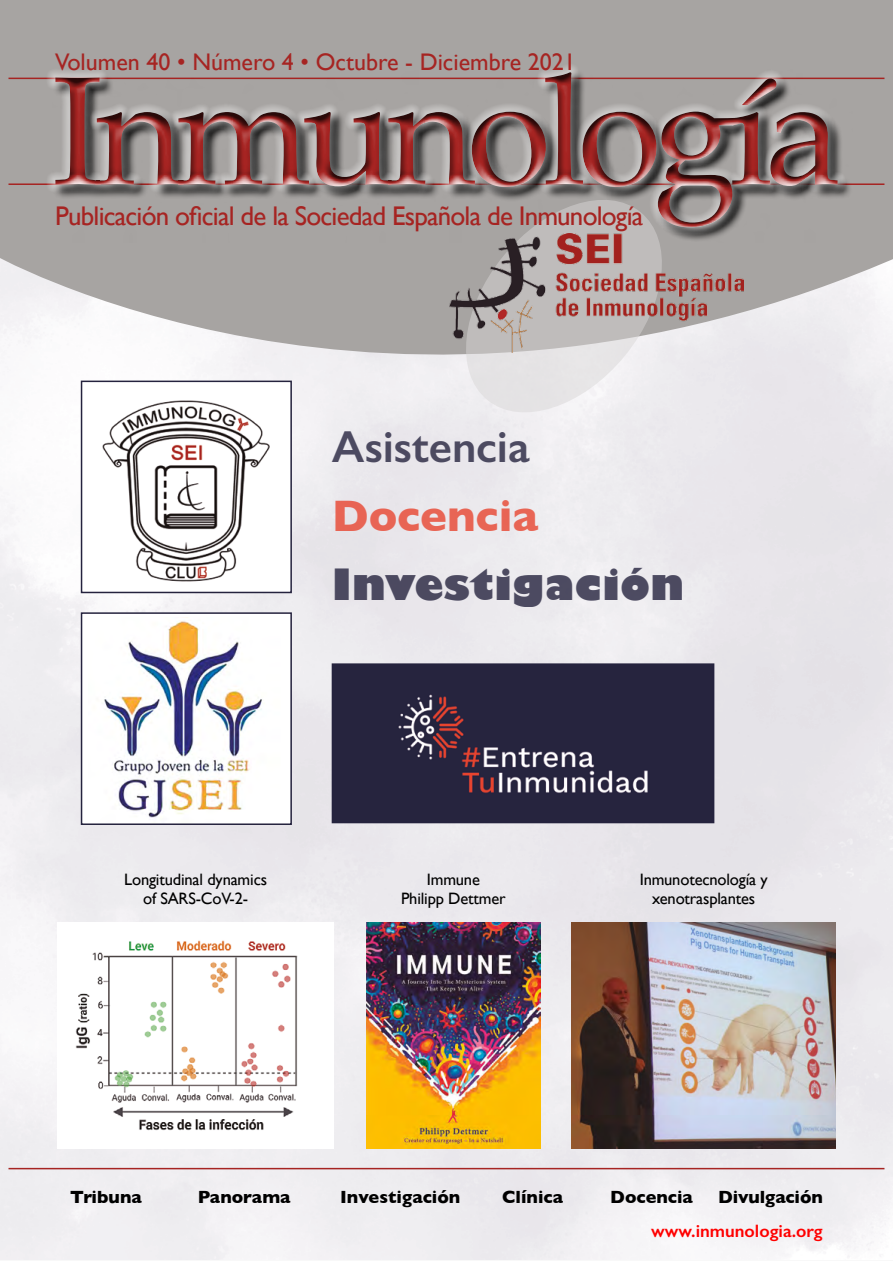
<style>
.page{position:relative;width:893px;height:1263px;background:#fff}
.page>*{position:absolute;margin:0;border:0;box-sizing:border-box;transform-origin:0 0}
.t1{font:600 45px "Gill Sans";color:#25233e}
.t2{font:700 45px "Gill Sans";color:#e8442f}
.t3{font:800 42px "Gill Sans";letter-spacing:.01em;color:#25233e}
.t4{font:27px "Gill Sans";letter-spacing:-.03em;color:#a62422}
.t5{font:24px "Gill Sans";color:#a62422}
.t6{font:700 18px "Gill Sans";color:#000}
.t7{font:600 18px "Gill Sans";color:#f00}
.t8{font:16.5px/19.8px "Gill Sans";letter-spacing:-.01em;color:#000;text-align:center}
</style>
<div class="page">
<img style="left:0;top:482px;width:893px;height:778px">
<svg style="left:0;top:0;width:893px;height:482px;fill:#a7a4a2"></svg>
<hr style="left:9px;top:78px;width:875px;height:1px;background:#a62422">
<hr style="left:9px;top:183px;width:875px;height:2px;background:#a62422">
<div style="left:52px;top:69px;width:801px;height:174px;background:#a7a4a2"></div>
<div style="left:46px;top:63px;width:801px;height:173px;background:#fff;opacity:.91"></div>
<div style="left:44px;top:62px;width:803px;height:163px;background:#000;opacity:.75"></div>
<svg style="left:454px;top:185px;width:220px;height:242px"></svg>
<img style="left:449px;top:234px;width:295px;height:118px">
<hr style="left:9px;top:1168px;width:875px;height:1px;background:#a62422">
<img style="left:57px;top:923px;width:277px;height:225px">
<img style="left:367px;top:923px;width:173px;height:225px">
<img style="left:572px;top:923px;width:264px;height:225px">
<img style="left:335px;top:666px;width:376px;height:154px">
<div style="left:332px;top:663px;width:382px;height:160px;border:2px solid #25233e"></div>
<div style="left:82px;top:613px;width:209px;height:211px;background:#fff"></div>
<img style="left:104px;top:617px;width:158px;height:201px">
<div style="left:81px;top:612px;width:211px;height:213px;border:2px solid #25233e"></div>
<div style="left:82px;top:381px;width:209px;height:211px;background:#fff"></div>
<img style="left:102px;top:400px;width:168px;height:182px">
<div style="left:81px;top:381px;width:211px;height:212px;border:2px solid #25233e"></div>
<h3 class="t5" style="left:55px;top:47px;width:522px">Volumen 40 • Número 4 • Octubre - Diciembre 2021</h3>
<h3 class="t4" style="left:55px;top:200px;width:589px">Publicación oficial de la Sociedad Española de Inmunología</h3>
<h1 class="t1" style="left:332px;top:419px;width:200px">Asistencia</h1>
<h1 class="t2" style="left:332px;top:480px;width:208px">Docencia</h1>
<h2 class="t3" style="left:332px;top:552px;width:354px">Investigación</h2>
<p class="t8" style="left:124px;top:869px;width:144px">Longitudinal dynamics of SARS-CoV-2-</p>
<p class="t8" style="left:401px;top:869px;width:106px">Immune<br>Philipp Dettmer</p>
<p class="t8" style="left:640px;top:869px;width:129px">Inmunotecnología y xenotrasplantes</p>
<p class="t6" style="left:70px;top:1183px;width:73px">Tribuna</p>
<p class="t6" style="left:198px;top:1183px;width:94px">Panorama</p>
<p class="t6" style="left:340px;top:1183px;width:122px">Investigación</p>
<p class="t6" style="left:502px;top:1183px;width:62px">Clínica</p>
<p class="t6" style="left:610px;top:1183px;width:84px">Docencia</p>
<p class="t6" style="left:718px;top:1183px;width:106px">Divulgación</p>
<p class="t7" style="left:651px;top:1220px;width:173px">www.inmunologia.org</p>
</div>
